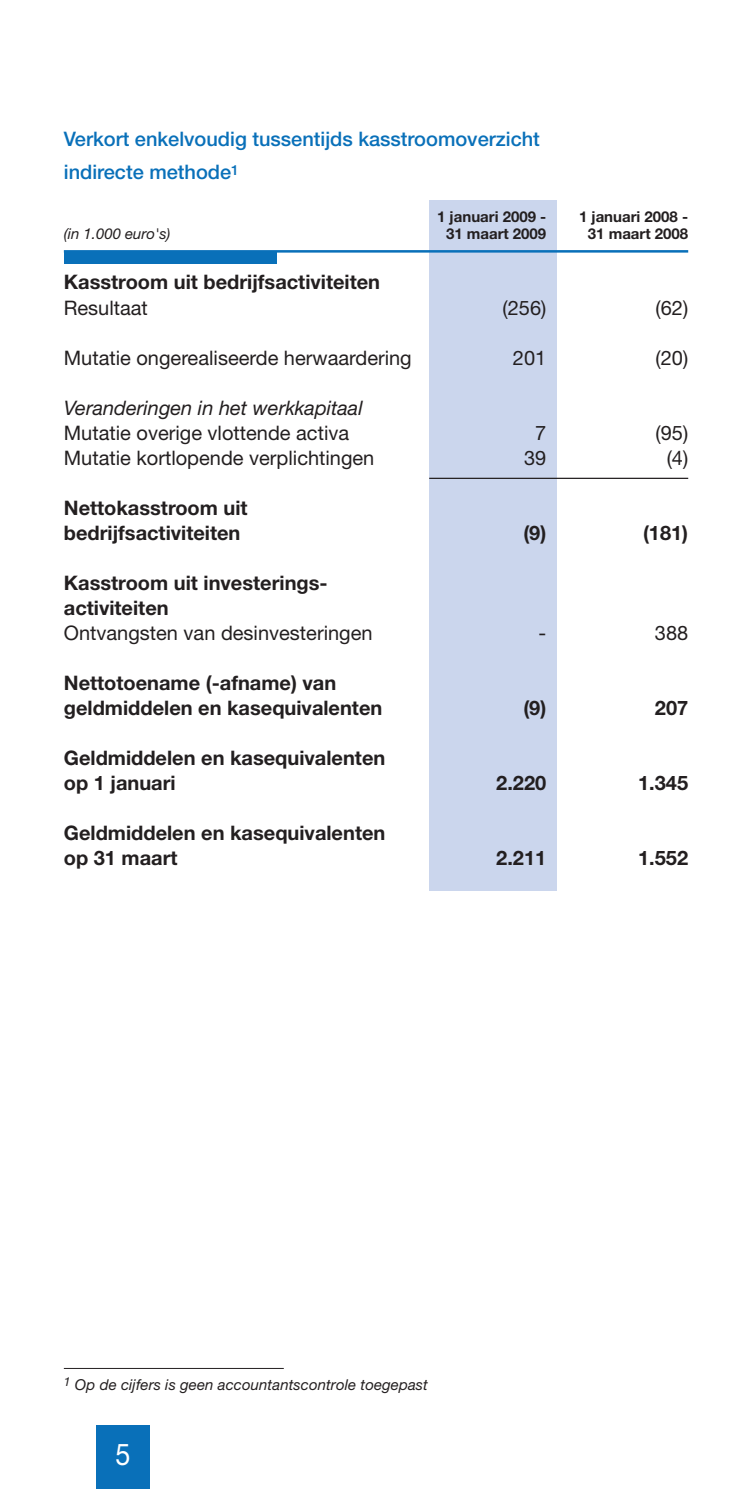
<style>
.page{position:relative;width:745px;height:1489px;background:#fff}
.page>*{position:absolute;margin:0;border:0;box-sizing:border-box;transform-origin:0 0}
.t1{font:30px "Helvetica Neue";color:#fff;scale:.9 1}
.t2{font:700 20px/25px "Helvetica Neue";color:#231f20}
.t3{font:20px "Helvetica Neue";color:#231f20}
.t4{font:500 20px/33.2px "Helvetica Neue";color:#0970b9}
.t5{font:italic 20px "Helvetica Neue";color:#231f20}
.t6{font:italic 15px "Helvetica Neue";letter-spacing:.005em;color:#231f20}
.t7{font:700 15px "Helvetica Neue";color:#231f20}
</style>
<div class="page">
<div style="left:429px;top:201px;width:127px;height:689px;background:#cbd6ed"></div>
<hr style="left:429px;top:477px;width:258px;height:2px;background:#231f20">
<hr style="left:64px;top:1367px;width:219px;height:1px;background:#231f20">
<div style="left:96px;top:1424px;width:54px;height:64px;background:#0970b9"></div>
<div style="left:64px;top:251px;width:212px;height:12px;background:#0970b9"></div>
<hr style="left:64px;top:250px;width:623px;height:2px;background:#0970b9">
<p class="t4" style="left:64px;top:124px;width:477px">Verkort enkelvoudig tussentijds kasstroomoverzicht indirecte methode<sup>1</sup></p>
<p class="t7" style="left:437px;top:211px;width:111px">1 januari 2009 -</p>
<p class="t7" style="left:578px;top:211px;width:111px">1 januari 2008 -</p>
<p class="t6" style="left:64px;top:229px;width:108px">(in 1.000 euro's)</p>
<p class="t7" style="left:445px;top:229px;width:102px">31 maart 2009</p>
<p class="t7" style="left:587px;top:229px;width:102px">31 maart 2008</p>
<p class="t2" style="left:64px;top:272px;width:317px">Kasstroom uit bedrijfsactiviteiten</p>
<p class="t3" style="left:64px;top:300px;width:86px">Resultaat</p>
<p class="t3" style="left:502px;top:300px;width:45px">(256)</p>
<p class="t3" style="left:655px;top:300px;width:34px">(62)</p>
<p class="t3" style="left:64px;top:350px;width:349px">Mutatie ongerealiseerde herwaardering</p>
<p class="t3" style="left:512px;top:350px;width:35px">201</p>
<p class="t3" style="left:655px;top:350px;width:34px">(20)</p>
<p class="t5" style="left:64px;top:400px;width:300px">Veranderingen in het werkkapitaal</p>
<p class="t3" style="left:64px;top:425px;width:287px">Mutatie overige vlottende activa</p>
<p class="t3" style="left:535px;top:425px;width:13px">7</p>
<p class="t3" style="left:655px;top:425px;width:34px">(95)</p>
<p class="t3" style="left:64px;top:450px;width:312px">Mutatie kortlopende verplichtingen</p>
<p class="t3" style="left:523px;top:450px;width:24px">39</p>
<p class="t3" style="left:666px;top:450px;width:23px">(4)</p>
<p class="t2" style="left:64px;top:497px;width:185px">Nettokasstroom uit bedrijfsactiviteiten</p>
<p class="t2" style="left:523px;top:522px;width:24px">(9)</p>
<p class="t2" style="left:642px;top:522px;width:47px">(181)</p>
<p class="t2" style="left:64px;top:572px;width:265px">Kasstroom uit investerings - activiteiten</p>
<p class="t3" style="left:64px;top:625px;width:310px">Ontvangsten van desinvesteringen</p>
<p class="t3" style="left:538px;top:625px;width:9px">-</p>
<p class="t3" style="left:654px;top:625px;width:35px">388</p>
<p class="t2" style="left:64px;top:672px;width:320px">Nettotoename (-afname) van geldmiddelen en kasequivalenten</p>
<p class="t2" style="left:523px;top:697px;width:24px">(9)</p>
<p class="t2" style="left:654px;top:697px;width:35px">207</p>
<p class="t2" style="left:64px;top:747px;width:323px">Geldmiddelen en kasequivalenten op 1 januari</p>
<p class="t2" style="left:64px;top:822px;width:323px">Geldmiddelen en kasequivalenten op 31 maart</p>
<p class="t2" style="left:496px;top:772px;width:51px">2.220</p>
<p class="t2" style="left:637px;top:772px;width:51px">1.345</p>
<p class="t2" style="left:496px;top:847px;width:51px">2.211</p>
<p class="t2" style="left:637px;top:847px;width:51px">1.552</p>
<p class="t6" style="left:64px;top:1379px;width:365px"><sup>1</sup> Op de cijfers is geen accountantscontrole toegepast</p>
<h1 class="t1" style="left:115px;top:1443px;width:18px">5</h1>
</div>
